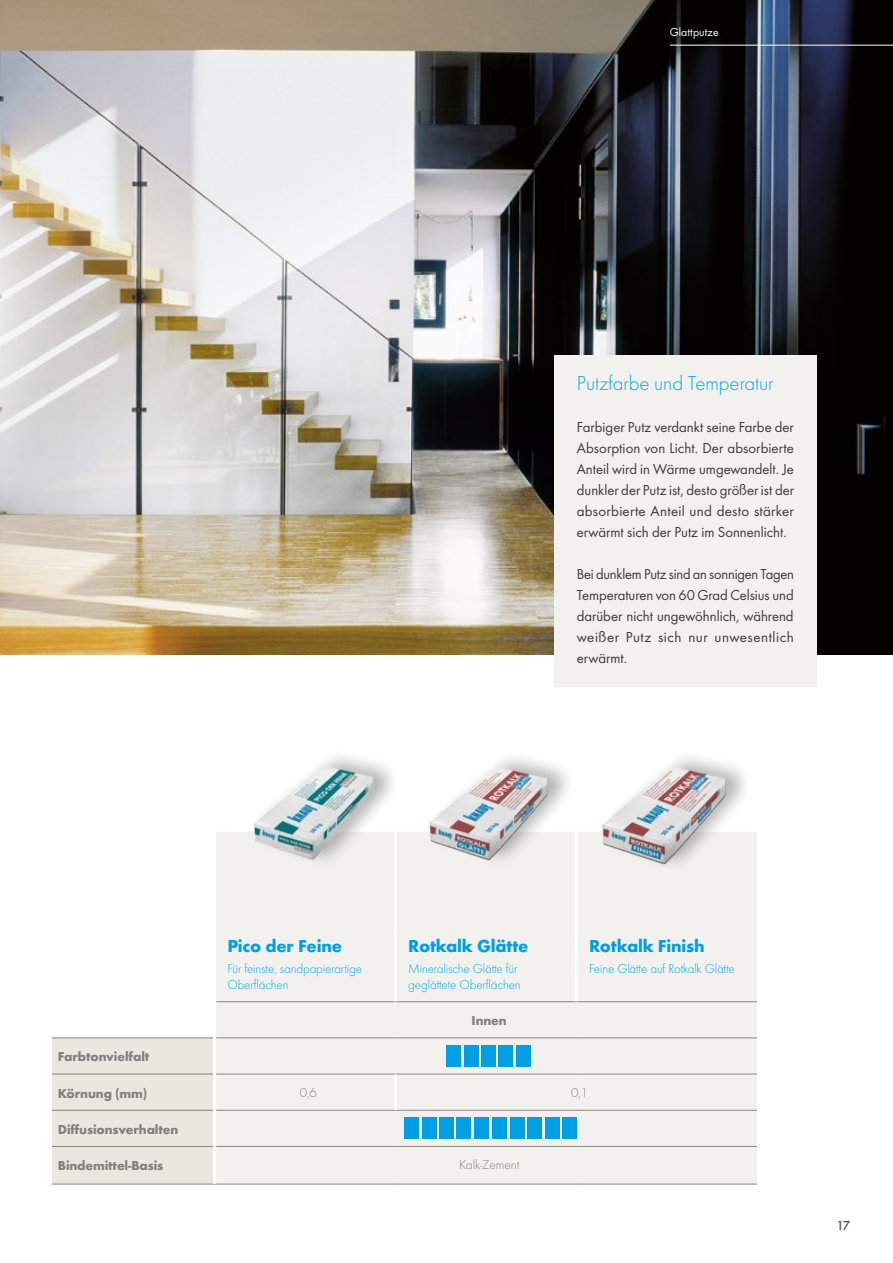
<style>
.page{position:relative;width:893px;height:1263px;background:#fff}
.page>*{position:absolute;margin:0;border:0;box-sizing:border-box;transform-origin:0 0}
.t1{font:300 21px "Futura";letter-spacing:-.005em;color:#00a8e7}
.t2{font:700 18px "Futura";letter-spacing:-.01em;color:#009fe3}
.t3{font:15px/21px "Futura Boo";letter-spacing:.01em;color:#3c3c3b;text-align:justify}
.t4{font:300 13.5px/16.2px "Futura";letter-spacing:-.01em;color:#00a8e7}
.t5{font:700 13.5px "Futura";letter-spacing:-.01em;color:#818080}
.t6{font:300 13.5px "Futura";letter-spacing:-.01em;color:#818080}
.t7{font:12px "Futura Boo";letter-spacing:.01em;color:#fff}
.t8{font:500 12px "Futura";color:#555454}
</style>
<div class="page">
<img style="left:0;top:0;width:893px;height:655px">
<div style="left:554px;top:355px;width:262px;height:331px;background:#f3f1ed"></div>
<div style="left:216px;top:832px;width:541px;height:352px;background:#f3f1ed"></div>
<div style="left:52px;top:1038px;width:161px;height:146px;background:#eae7e0"></div>
<hr style="left:216px;top:1001px;width:179px;height:1px;background:#878787">
<hr style="left:395px;top:1001px;width:181px;height:1px;background:#878787">
<hr style="left:576px;top:1001px;width:181px;height:1px;background:#878787">
<hr style="left:52px;top:1037px;width:161px;height:1px;background:#878787">
<hr style="left:216px;top:1037px;width:179px;height:1px;background:#878787">
<hr style="left:395px;top:1037px;width:181px;height:1px;background:#878787">
<hr style="left:576px;top:1037px;width:181px;height:1px;background:#878787">
<hr style="left:52px;top:1074px;width:161px;height:1px;background:#878787">
<hr style="left:216px;top:1074px;width:179px;height:1px;background:#878787">
<hr style="left:395px;top:1074px;width:181px;height:1px;background:#878787">
<hr style="left:576px;top:1074px;width:181px;height:1px;background:#878787">
<hr style="left:52px;top:1110px;width:161px;height:1px;background:#878787">
<hr style="left:216px;top:1110px;width:179px;height:1px;background:#878787">
<hr style="left:395px;top:1110px;width:181px;height:1px;background:#878787">
<hr style="left:576px;top:1110px;width:181px;height:1px;background:#878787">
<hr style="left:52px;top:1146px;width:161px;height:1px;background:#878787">
<hr style="left:216px;top:1146px;width:179px;height:1px;background:#878787">
<hr style="left:395px;top:1146px;width:181px;height:1px;background:#878787">
<hr style="left:576px;top:1146px;width:181px;height:1px;background:#878787">
<hr style="left:52px;top:1184px;width:163px;height:1px;background:#878787">
<hr style="left:215px;top:1184px;width:180px;height:1px;background:#878787">
<hr style="left:395px;top:1184px;width:181px;height:1px;background:#878787">
<hr style="left:576px;top:1184px;width:181px;height:1px;background:#878787">
<hr style="left:394px;top:832px;width:3px;height:103px;background:#fff">
<hr style="left:394px;top:935px;width:3px;height:66px;background:#fff">
<hr style="left:394px;top:1074px;width:3px;height:36px;background:#fff">
<hr style="left:575px;top:832px;width:3px;height:103px;background:#fff">
<hr style="left:575px;top:935px;width:3px;height:66px;background:#fff">
<div style="left:446px;top:1045px;width:15px;height:22px;background:#009fe3"></div>
<div style="left:464px;top:1046px;width:14px;height:21px;background:#009fe3"></div>
<div style="left:481px;top:1046px;width:15px;height:21px;background:#009fe3"></div>
<div style="left:499px;top:1046px;width:14px;height:21px;background:#009fe3"></div>
<div style="left:516px;top:1046px;width:15px;height:21px;background:#009fe3"></div>
<div style="left:404px;top:1118px;width:15px;height:21px;background:#009fe3"></div>
<div style="left:493px;top:1118px;width:14px;height:21px;background:#009fe3"></div>
<div style="left:422px;top:1118px;width:14px;height:21px;background:#009fe3"></div>
<div style="left:510px;top:1118px;width:14px;height:21px;background:#009fe3"></div>
<div style="left:439px;top:1118px;width:15px;height:21px;background:#009fe3"></div>
<div style="left:527px;top:1118px;width:15px;height:21px;background:#009fe3"></div>
<div style="left:457px;top:1118px;width:14px;height:21px;background:#009fe3"></div>
<div style="left:545px;top:1118px;width:14px;height:21px;background:#009fe3"></div>
<div style="left:474px;top:1118px;width:15px;height:21px;background:#009fe3"></div>
<div style="left:562px;top:1118px;width:15px;height:21px;background:#009fe3"></div>
<hr style="left:670px;top:45px;width:223px;height:1px;background:#fff">
<div style="left:254px;top:749px;width:146px;height:120px;background:#000;opacity:.3"></div>
<img style="left:248px;top:760px;width:130px;height:105px">
<div style="left:430px;top:749px;width:145px;height:119px;background:#000;opacity:.3"></div>
<img style="left:423px;top:763px;width:131px;height:99px">
<div style="left:602px;top:749px;width:151px;height:124px;background:#000;opacity:.3"></div>
<img style="left:599px;top:763px;width:131px;height:104px">
<p class="t7" style="left:670px;top:25px;width:50px">Glattputze</p>
<h1 class="t1" style="left:577px;top:371px;width:198px">Putzfarbe und Temperatur</h1>
<p class="t3" style="left:577px;top:416px;width:219px">Farbiger Putz verdankt seine Farbe der Absorption von Licht. Der absorbierte Anteil wird in Wärme umgewandelt. Je dunkler der Putz ist, desto größer ist der absorbierte Anteil und desto stärker erwärmt sich der Putz im Sonnenlicht.</p>
<p class="t3" style="left:577px;top:563px;width:219px">Bei dunklem Putz sind an sonnigen Tagen Temperaturen von 60 Grad Celsius und darüber nicht ungewöhnlich, während weißer Putz sich nur unwesentlich erwärmt.</p>
<p class="t2" style="left:227px;top:935px;width:116px">Pico der Feine</p>
<p class="t4" style="left:227px;top:960px;width:136px">Für feinste, sandpapierartige<br>Oberflächen</p>
<p class="t2" style="left:408px;top:935px;width:122px">Rotkalk Glätte</p>
<p class="t4" style="left:408px;top:960px;width:114px">Mineralische Glätte für geglättete Oberflächen</p>
<p class="t5" style="left:472px;top:1012px;width:37px">Innen</p>
<p class="t2" style="left:589px;top:935px;width:117px">Rotkalk Finish</p>
<p class="t4" style="left:589px;top:960px;width:147px">Feine Glätte auf Rotkalk Glätte</p>
<p class="t5" style="left:58px;top:1048px;width:93px">Farbtonvielfalt</p>
<p class="t5" style="left:58px;top:1084px;width:91px">Körnung (mm)</p>
<p class="t6" style="left:300px;top:1085px;width:19px">0,6</p>
<p class="t6" style="left:571px;top:1085px;width:19px">0,1</p>
<p class="t5" style="left:58px;top:1121px;width:122px">Diffusionsverhalten</p>
<p class="t5" style="left:58px;top:1157px;width:107px">Bindemittel-Basis</p>
<p class="t6" style="left:459px;top:1157px;width:62px">Kalk-Zement</p>
<p class="t8" style="left:837px;top:1217px;width:15px">17</p>
</div>
